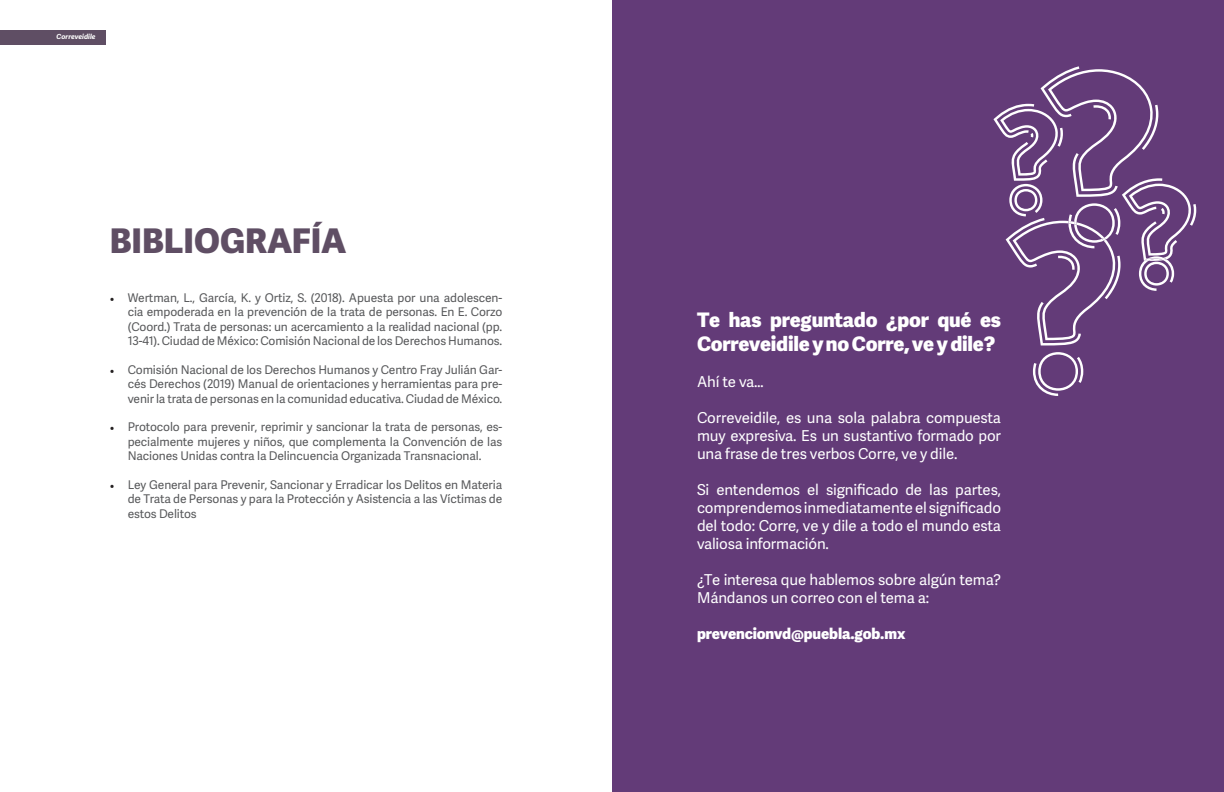
<style>
.page{position:relative;width:1224px;height:792px;background:#fff}
.page>*{position:absolute;margin:0;border:0;box-sizing:border-box;transform-origin:0 0}
.t1{font:800 34px "Adelle Sans";color:#5f4e64}
.t2{font:800 20px/24px "Adelle Sans";letter-spacing:-.01em;color:#fff}
.t3{font:15px/18px "Adelle Sans";letter-spacing:-.01em;color:#fff;text-align:justify}
.t4{font:800 15px "Adelle Sans";letter-spacing:-.01em;color:#fff}
.t5{font:12px/14.4px "Adelle Sans";letter-spacing:-.01em;color:#57585a;text-align:justify}
.t6{font:italic 700 7px "Adelle Sans";color:#fff}
.s1{font-family:"Minion Pro";color:#231f20}
</style>
<div class="page">
<div style="left:0;top:30px;width:105px;height:15px;background:#5f4e64"></div>
<div style="left:612px;top:0;width:612px;height:792px;background:#633b78"></div>
<svg style="left:1033px;top:352px;width:50px;height:44px"></svg>
<svg style="left:993px;top:66px;width:203px;height:279px"></svg>
<p class="t6" style="left:57px;top:32px;width:41px">Correveidile</p>
<p class="t1" style="left:110px;top:216px;width:238px">BIBLIOGRAFÍA</p>
<p class="t5" style="left:128px;top:290px;width:376px;text-indent:-18px"><span class="s1">•</span> Wertman, L., García, K. y Ortiz, S. (2018). Apuesta por una adolescen&shy;cia empoderada en la prevención de la trata de personas. En E. Corzo (Coord.) Trata de personas: un acercamiento a la realidad nacional (pp.<br>13-41). Ciudad de México: Comisión Nacional de los Derechos Humanos.</p>
<p class="t5" style="left:128px;top:362px;width:376px;text-indent:-18px"><span class="s1">•</span> Comisión Nacional de los Derechos Humanos y Centro Fray Julián Gar&shy;cés Derechos (2019) Manual de orientaciones y herramientas para pre&shy;venir la trata de personas en la comunidad educativa. Ciudad de México.</p>
<p class="t5" style="left:128px;top:420px;width:376px;text-indent:-18px"><span class="s1">•</span> Protocolo para prevenir, reprimir y sancionar la trata de personas, es&shy;pecialmente mujeres y niños, que complementa la Convención de las Naciones Unidas contra la Delincuencia Organizada Transnacional.</p>
<p class="t5" style="left:128px;top:477px;width:376px;text-indent:-18px"><span class="s1">•</span> Ley General para Prevenir, Sancionar y Erradicar los Delitos en Materia de Trata de Personas y para la Protección y Asistencia a las Víctimas de estos Delitos</p>
<p class="t2" style="left:697px;top:307px;width:306px">Te has preguntado ¿por qué es<br>Correveidile y no Corre, ve y dile?</p>
<p class="t3" style="left:697px;top:372px;width:68px">Ahí te va…</p>
<p class="t3" style="left:697px;top:408px;width:306px">Correveidile, es una sola palabra compuesta muy expresiva. Es un sustantivo formado por una frase de tres verbos Corre, ve y dile.</p>
<p class="t3" style="left:697px;top:480px;width:306px">Si entendemos el significado de las partes, comprendemos inmediatamente el significado del todo: Corre, ve y dile a todo el mundo esta valiosa información.</p>
<p class="t3" style="left:697px;top:570px;width:306px">¿Te interesa que hablemos sobre algún tema?<br>Mándanos un correo con el tema a:</p>
<p class="t4" style="left:697px;top:622px;width:210px">prevencionvd@puebla.gob.mx</p>
</div>
